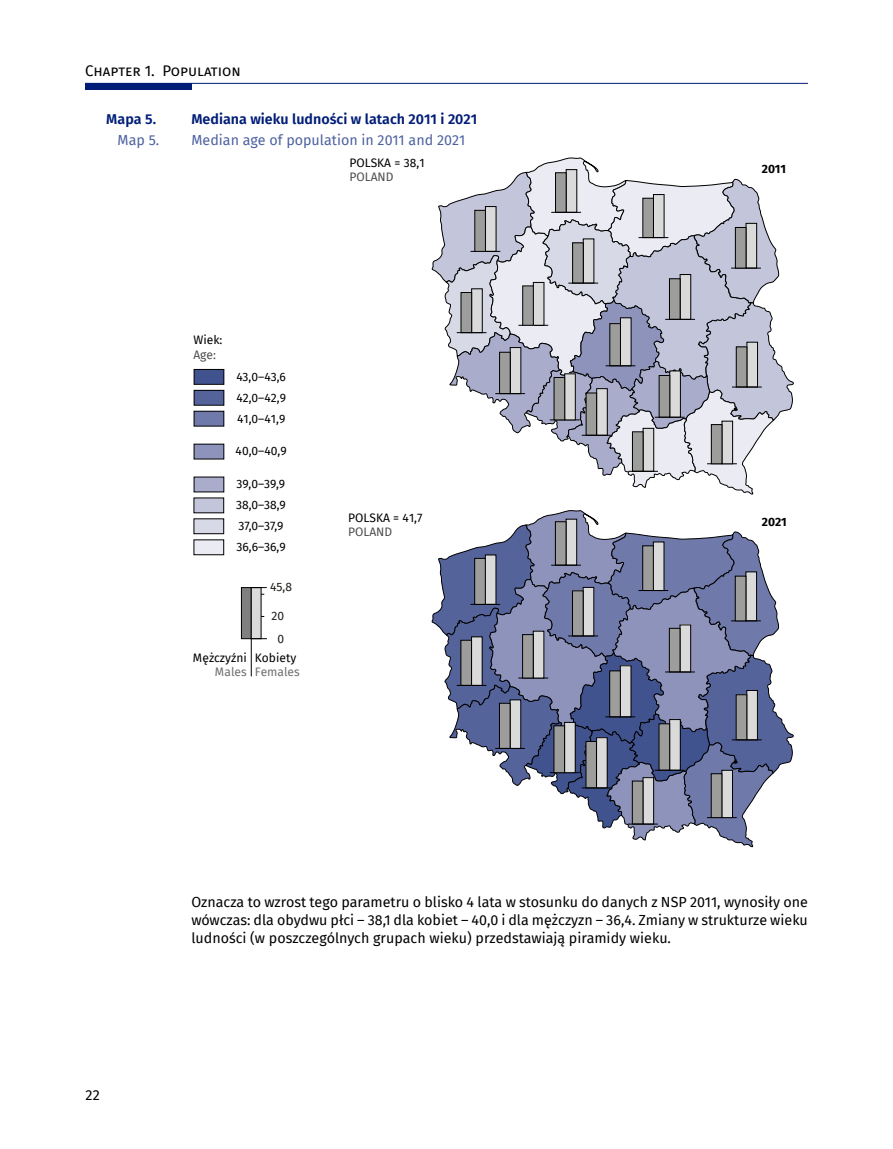
<style>
.page{position:relative;width:893px;height:1149px;background:#fff}
.page>*{position:absolute;margin:0;border:0;box-sizing:border-box;transform-origin:0 0}
.t1{font:15px "Fira Sans";color:#000}
.t2{font:14.25px/18px "Fira Sans";color:#000;text-align:justify}
.t3{font:600 14.25px "Fira Sans";color:#001d77}
.t4{font:14.25px "Fira Sans";color:#4d61a0}
.t5{font:12px/20.9px "Fira Sans";color:#000;text-align:justify}
.t6{font:12px "Fira Sans";color:#4d4d4d}
.t7{font:12px "Fira Sans";color:#706f6f}
.t8{font:700 12px "Fira Sans";color:#000}
.t9{font:12px "Fira Sans";color:#1d1d1b}
</style>
<div class="page">
<hr style="left:85px;top:83px;width:723px;height:1px;background:#001d77">
<div style="left:85px;top:83px;width:106px;height:7px;background:#001d77"></div>
<hr style="left:251px;top:591px;width:1px;height:85px;background:#000">
<div style="left:194px;top:369px;width:30px;height:15px;background:#41538f"></div>
<div style="left:194px;top:369px;width:30px;height:15px;border:1px solid #000"></div>
<div style="left:194px;top:411px;width:30px;height:15px;background:#6f79aa"></div>
<div style="left:194px;top:411px;width:30px;height:15px;border:1px solid #000"></div>
<div style="left:194px;top:444px;width:30px;height:15px;background:#8d93bb"></div>
<div style="left:194px;top:477px;width:30px;height:15px;background:#a9adcb"></div>
<div style="left:194px;top:498px;width:30px;height:14px;background:#c3c6db"></div>
<div style="left:194px;top:518px;width:30px;height:15px;background:#d8d9e7"></div>
<div style="left:194px;top:518px;width:30px;height:16px;border:1px solid #000"></div>
<svg style="left:432px;top:157px;width:362px;height:337px"></svg>
<svg style="left:241px;top:587px;width:26px;height:52px"></svg>
<div style="left:194px;top:390px;width:30px;height:15px;background:#55639b"></div>
<div style="left:194px;top:390px;width:30px;height:15px;border:1px solid #000"></div>
<svg style="left:432px;top:510px;width:362px;height:336px"></svg>
<hr style="left:731px;top:620px;width:30px;height:1px;background:#000">
<div style="left:735px;top:576px;width:11px;height:44px;background:#9d9d9c"></div>
<div style="left:735px;top:575px;width:11px;height:46px;border:1px solid #000"></div>
<div style="left:643px;top:545px;width:10px;height:45px;background:#9d9d9c"></div>
<div style="left:642px;top:545px;width:12px;height:45px;border:1px solid #000"></div>
<hr style="left:638px;top:590px;width:30px;height:1px;background:#000">
<div style="left:194px;top:539px;width:30px;height:15px;background:#eaebf3"></div>
<p class="t1" style="left:85px;top:59px;width:157px">Chapter 1. Population</p>
<p class="t3" style="left:106px;top:107px;width:51px">Mapa 5.</p>
<p class="t3" style="left:191px;top:107px;width:287px">Mediana wieku ludności w latach 2011 i 2021</p>
<p class="t4" style="left:117px;top:129px;width:43px">Map 5.</p>
<p class="t4" style="left:191px;top:129px;width:275px">Median age of population in 2011 and 2021</p>
<p class="t5" style="left:349px;top:152px;width:77px">POLSKA = 38,1</p>
<p class="t6" style="left:349px;top:168px;width:46px">POLAND</p>
<p class="t5" style="left:194px;top:329px;width:30px">Wiek:</p>
<p class="t6" style="left:194px;top:345px;width:24px">Age:</p>
<p class="t5" style="left:236px;top:366px;width:51px">43,0–43,6<br>42,0–42,9<br>41,0–41,9</p>
<p class="t5" style="left:236px;top:440px;width:53px">40,0–40,9</p>
<p class="t5" style="left:236px;top:473px;width:51px">39,0–39,9<br>38,0–38,9</p>
<p class="t5" style="left:238px;top:514px;width:47px">37,0–37,9</p>
<p class="t5" style="left:237px;top:535px;width:51px">36,6–36,9</p>
<p class="t9" style="left:270px;top:577px;width:23px">45,8</p>
<p class="t9" style="left:271px;top:606px;width:14px">20</p>
<p class="t9" style="left:277px;top:629px;width:8px">0</p>
<p class="t5" style="left:193px;top:646px;width:55px">Mężczyźni</p>
<p class="t7" style="left:215px;top:662px;width:33px">Males</p>
<p class="t5" style="left:255px;top:646px;width:43px">Kobiety</p>
<p class="t7" style="left:255px;top:662px;width:47px">Females</p>
<p class="t5" style="left:348px;top:507px;width:76px">POLSKA = 41,7</p>
<p class="t6" style="left:348px;top:523px;width:46px">POLAND</p>
<p class="t8" style="left:762px;top:158px;width:26px">2011</p>
<p class="t8" style="left:762px;top:511px;width:27px">2021</p>
<p class="t2" style="left:86px;top:1085px;width:16px">22</p>
<p class="t2" style="left:191px;top:892px;width:618px">Oznacza to wzrost tego parametru o blisko 4 lata w stosunku do danych z NSP 2011, wynosiły one wówczas: dla obydwu płci – 38,1 dla kobiet – 40,0 i dla mężczyzn – 36,4. Zmiany w strukturze wieku ludności (w poszczególnych grupach wieku) przedstawiają piramidy wieku.</p>
</div>
